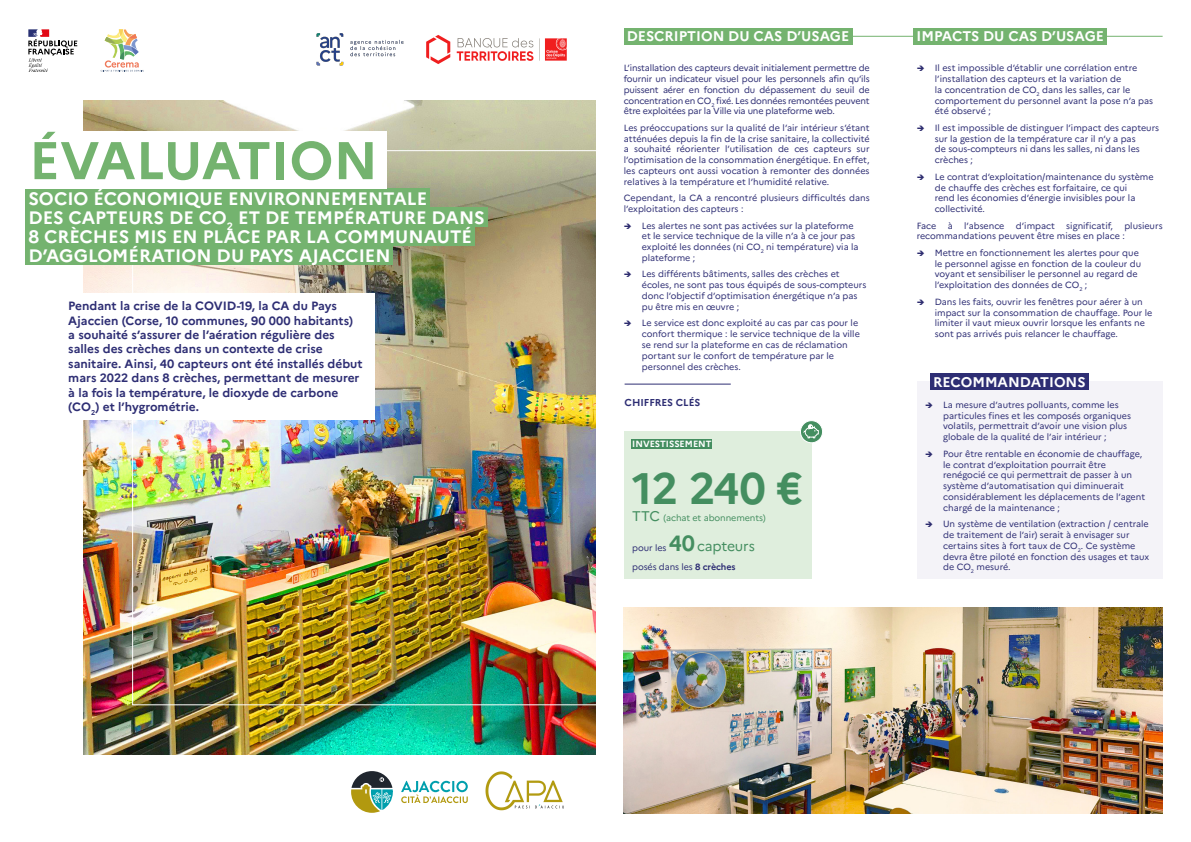
<style>
.page{position:relative;width:1191px;height:842px;background:#fff}
.page>*{position:absolute;margin:0;border:0;box-sizing:border-box;transform-origin:0 0}
.GROS_TITRE{font:700 52.9px "Marianne";color:#74b36f}
.TXT_INFOGRAPHIE{font:700 44px "Marianne";color:#448e60}
.TITRE_ENCADRÉS_Coraille{font:700 18px "Marianne";color:#fff}
.TITRE_ORANGE{font:700 14px "Marianne";color:#fff}
.TITRE_VERT{font:700 14px "Marianne";color:#fff}
.TXT_INFOGRAPHIE-2{font:14px "Marianne";letter-spacing:-.015em;color:#448e60}
.t1{font:700 12px/14.4px "Marianne";color:#2e2e74}
.t2{font:700 10px "Marianne";color:#2e2e74}
.Bullet_points{font:9px/10.8px "Marianne";color:#2e2e74}
.Texte_courant{font:9px/10.8px "Marianne";color:#2e2e74}
.TXT_INFOGRAPHIE-3{font:9px "Marianne";letter-spacing:-.01em;color:#2e2e74}
.TXT_INFOGRAPHIE-4{font:9px "Marianne";letter-spacing:-.01em;color:#448e60}
.encadré_vert{font:700 9px "Marianne";color:#fff}
.s1{color:#2d2c6f}
.s2{font-size:14px}
.s3{font-weight:700;font-size:22px}
.s4{font-weight:700}
</style>
<div class="page">
<svg style="left:28px;top:29px;width:49px;height:43px"></svg>
<svg style="left:101px;top:30px;width:43px;height:42px"></svg>
<img style="left:485px;top:771px;width:79px;height:40px">
<img style="left:624px;top:607px;width:538px;height:207px">
<svg style="left:351px;top:771px;width:42px;height:42px"></svg>
<svg style="left:401px;top:781px;width:67px;height:22px"></svg>
<img style="left:316px;top:33px;width:88px;height:33px">
<img style="left:426px;top:35px;width:141px;height:29px">
<img style="left:83px;top:101px;width:512px;height:654px">
<div style="left:60px;top:293px;width:314px;height:127px;background:#fff"></div>
<div style="left:26px;top:188px;width:404px;height:20px;background:#74b36f"></div>
<div style="left:26px;top:207px;width:462px;height:20px;background:#74b36f"></div>
<div style="left:26px;top:226px;width:449px;height:20px;background:#74b36f"></div>
<div style="left:26px;top:245px;width:367px;height:20px;background:#74b36f"></div>
<div style="left:21px;top:131px;width:365px;height:57px;background:#fff"></div>
<hr style="left:815px;top:36px;width:347px;height:1px;background:#74b36f">
<div style="left:624px;top:28px;width:228px;height:17px;background:#74b36f"></div>
<div style="left:913px;top:28px;width:193px;height:17px;background:#74b36f"></div>
<div style="left:916px;top:381px;width:246px;height:198px;background:#f4f3f8"></div>
<div style="left:930px;top:373px;width:158px;height:17px;background:#2e2e74"></div>
<div style="left:624px;top:432px;width:187px;height:147px;background:#dfeedd"></div>
<div style="left:631px;top:439px;width:81px;height:9px;background:#448e60"></div>
<svg style="left:800px;top:421px;width:22px;height:22px"></svg>
<div style="left:800px;top:420px;width:23px;height:23px;border:1px solid #fff;border-radius:50%"></div>
<svg style="left:803px;top:424px;width:15px;height:14px"></svg>
<hr style="left:624px;top:384px;width:106px;height:1px;background:#2e2e74">
<p class="GROS_TITRE" style="left:29px;top:119px;width:350px">ÉVALUATION</p>
<p class="TITRE_ENCADRÉS_Coraille" style="left:28px;top:184px;width:400px">SOCIO ÉCONOMIQUE ENVIRONNEMENTALE</p>
<p class="TITRE_ENCADRÉS_Coraille" style="left:28px;top:203px;width:458px">DES CAPTEURS DE CO<sub>2</sub> ET DE TEMPÉRATURE DANS</p>
<p class="TITRE_ENCADRÉS_Coraille" style="left:28px;top:222px;width:445px">8 CRÈCHES MIS EN PLACE PAR LA COMMUNAUTÉ</p>
<p class="TITRE_ENCADRÉS_Coraille" style="left:28px;top:241px;width:364px">D’AGGLOMÉRATION DU PAYS AJACCIEN</p>
<p class="t1" style="left:68px;top:298px;width:296px">Pendant la crise de la COVID-19, la CA du Pays Ajaccien (Corse, 10 communes, 90 000 habitants) a souhaité s’assurer de l’aération régulière des salles des crèches dans un contexte de crise sanitaire. Ainsi, 40 capteurs ont été installés début mars 2022 dans 8 crèches, permettant de mesurer à la fois la température, le dioxyde de carbone (CO<sub>2</sub>) et l’hygrométrie.</p>
<p class="TITRE_ORANGE" style="left:627px;top:25px;width:224px">DESCRIPTION DU CAS D’USAGE</p>
<p class="TITRE_ORANGE" style="left:916px;top:25px;width:189px">IMPACTS DU CAS D’USAGE</p>
<p class="Bullet_points" style="left:934px;top:62px;width:220px;text-indent:-18px"><span class="s1">➔</span> Il est impossible d’établir une corrélation entre l’installation des capteurs et la variation de<br>la concentration de CO<sub>2</sub> dans les salles, car le comportement du personnel avant la pose n’a pas été observé ;</p>
<p class="Bullet_points" style="left:934px;top:122px;width:226px;text-indent:-18px"><span class="s1">➔</span> Il est impossible de distinguer l’impact des capteurs sur la gestion de la température car il n’y a pas<br>de sous-compteurs ni dans les salles, ni dans les crèches ;</p>
<p class="Bullet_points" style="left:934px;top:170px;width:220px;text-indent:-18px"><span class="s1">➔</span> Le contrat d’exploitation/maintenance du système de chauffe des crèches est forfaitaire, ce qui<br>rend les économies d’énergie invisibles pour la collectivité.</p>
<p class="Texte_courant" style="left:916px;top:219px;width:21px">Face</p>
<p class="Texte_courant" style="left:947px;top:219px;width:7px">à</p>
<p class="Texte_courant" style="left:964px;top:219px;width:42px">l’absence</p>
<p class="Texte_courant" style="left:1016px;top:219px;width:41px">d’impact</p>
<p class="Texte_courant" style="left:1066px;top:219px;width:48px">significatif,</p>
<p class="Texte_courant" style="left:624px;top:62px;width:247px;text-align:justify">L’installation des capteurs devait initialement permettre de fournir un indicateur visuel pour les personnels afin qu’ils puissent aérer en fonction du dépassement du seuil de concentration en CO<sub>2</sub> fixé. Les données remontées peuvent être exploitées par la Ville via une plateforme web.</p>
<p class="Texte_courant" style="left:624px;top:122px;width:247px;text-align:justify">Les préoccupations sur la qualité de l’air intérieur s’étant atténuées depuis la fin de la crise sanitaire, la collectivité a souhaité réorienter l’utilisation de ces capteurs sur l’optimisation de la consommation énergétique. En effet, les capteurs ont aussi vocation à remonter des données relatives à la température et l’humidité relative.</p>
<p class="Texte_courant" style="left:624px;top:192px;width:247px">Cependant, la CA a rencontré plusieurs difficultés dans l’exploitation des capteurs :</p>
<p class="Bullet_points" style="left:642px;top:219px;width:218px;text-indent:-18px"><span class="s1">➔</span> Les alertes ne sont pas activées sur la plateforme et le service technique de la ville n’a à ce jour pas exploité les données (ni CO<sub>2</sub> ni température) via la plateforme ;</p>
<p class="Bullet_points" style="left:642px;top:268px;width:226px;text-indent:-18px"><span class="s1">➔</span> Les différents bâtiments, salles des crèches et écoles, ne sont pas tous équipés de sous-compteurs donc l’objectif d’optimisation énergétique n’a pas pu être mis en œuvre ;</p>
<p class="Bullet_points" style="left:642px;top:317px;width:220px;text-indent:-18px"><span class="s1">➔</span> Le service est donc exploité au cas par cas pour le confort thermique : le service technique de la ville se rend sur la plateforme en cas de réclamation portant sur le confort de température par le personnel des crèches.</p>
<p class="Texte_courant" style="left:916px;top:219px;width:247px;text-indent:208px">plusieurs recommandations peuvent être mises en place :</p>
<p class="Bullet_points" style="left:934px;top:247px;width:208px;text-indent:-18px"><span class="s1">➔</span> Mettre en fonctionnement les alertes pour que le personnel agisse en fonction de la couleur du voyant et sensibiliser le personnel au regard de l’exploitation des données de CO<sub>2</sub> ;</p>
<p class="Bullet_points" style="left:934px;top:295px;width:219px;text-indent:-18px"><span class="s1">➔</span> Dans les faits, ouvrir les fenêtres pour aérer à un impact sur la consommation de chauffage. Pour le limiter il vaut mieux ouvrir lorsque les enfants ne sont pas arrivés puis relancer le chauffage.</p>
<p class="t2" style="left:624px;top:395px;width:77px">CHIFFRES CLÉS</p>
<p class="encadré_vert" style="left:632px;top:437px;width:81px">INVESTISSEMENT</p>
<p class="TXT_INFOGRAPHIE" style="left:632px;top:454px;width:172px">12 240 €</p>
<p class="TXT_INFOGRAPHIE-4" style="left:632px;top:510px;width:135px"><span class="s2">TTC</span> (achat et abonnements)</p>
<p class="TXT_INFOGRAPHIE-3" style="left:632px;top:541px;width:36px">pour les</p>
<p class="TXT_INFOGRAPHIE-2" style="left:668px;top:535px;width:88px"><span class="s3">40</span> capteurs</p>
<p class="TXT_INFOGRAPHIE-3" style="left:632px;top:559px;width:105px">posés dans les <span class="s4">8 crèches</span></p>
<p class="TITRE_VERT" style="left:933px;top:371px;width:154px">RECOMMANDATIONS</p>
<p class="Bullet_points" style="left:943px;top:398px;width:189px;text-indent:-18px"><span class="s1">➔</span> La mesure d’autres polluants, comme les particules fines et les composés organiques volatils, permettrait d’avoir une vision plus globale de la qualité de l’air intérieur ;</p>
<p class="Bullet_points" style="left:943px;top:447px;width:203px;text-indent:-18px"><span class="s1">➔</span> Pour être rentable en économie de chauffage, le contrat d’exploitation pourrait être renégocié ce qui permettrait de passer à un système d’automatisation qui diminuerait considérablement les déplacements de l’agent chargé de la maintenance ;</p>
<p class="Bullet_points" style="left:943px;top:518px;width:208px;text-indent:-18px"><span class="s1">➔</span> Un système de ventilation (extraction / centrale de traitement de l’air) serait à envisager sur certains sites à fort taux de CO<sub>2</sub>. Ce système devra être piloté en fonction des usages et taux de CO<sub>2</sub> mesuré.</p>
</div>
